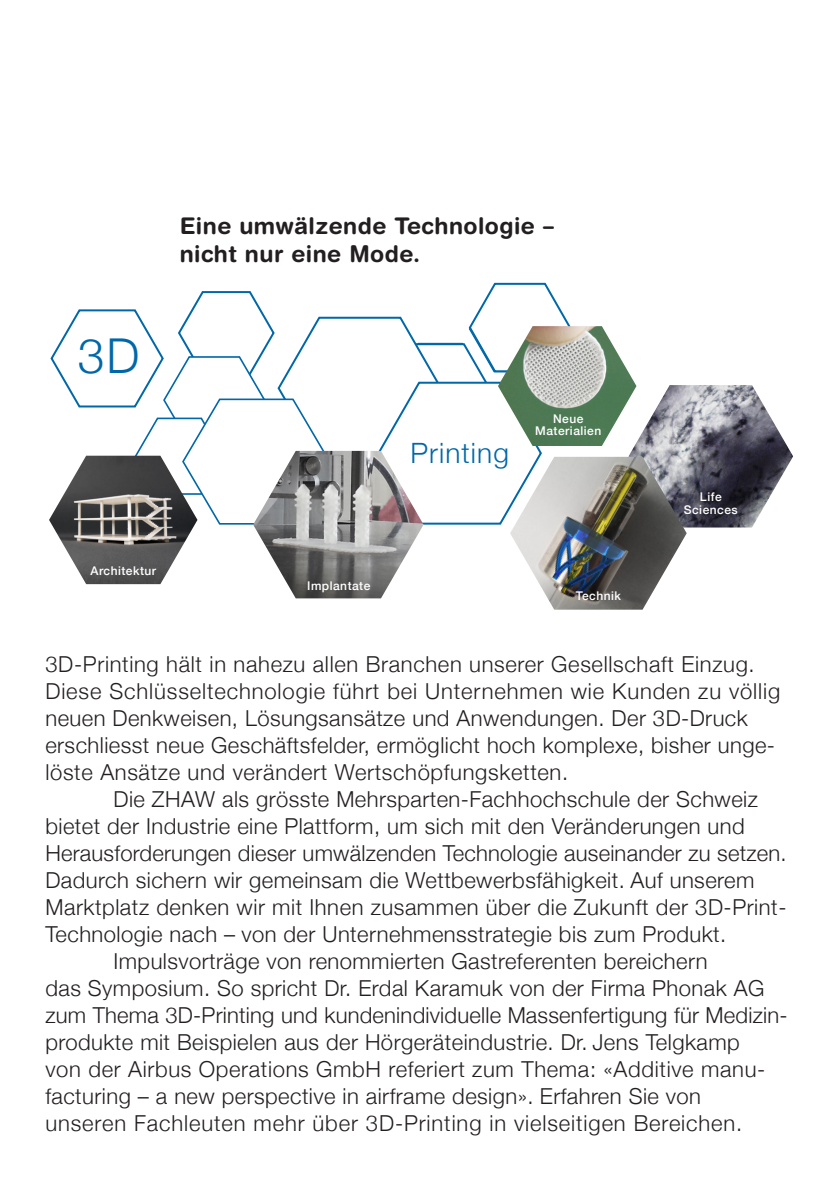
<style>
.page{position:relative;width:840px;height:1191px;background:#fff}
.page>*{position:absolute;margin:0;border:0;box-sizing:border-box;transform-origin:0 0}
.t1{font:300 48px "Helvetica Neue";color:#0068a9}
.t2{font:300 28px "Helvetica Neue";letter-spacing:.04em;color:#0068a9}
.t3{font:700 23px/28px "Helvetica Rounded";letter-spacing:.02em;color:#231f20}
.t4{font:300 22px/27px "Helvetica Neue";letter-spacing:.02em;color:#231f20}
.t5{font:300 22px "Helvetica Neue";letter-spacing:.04em;color:#231f20}
.t6{font:500 12px/13px "Helvetica Neue";letter-spacing:.04em;color:#fff;text-align:center}
</style>
<div class="page">
<img style="left:628px;top:385px;width:164px;height:142px">
<svg style="left:50px;top:282px;width:521px;height:243px"></svg>
<img style="left:510px;top:457px;width:176px;height:152px">
<img style="left:253px;top:451px;width:170px;height:147px">
<img style="left:49px;top:456px;width:148px;height:128px">
<img style="left:497px;top:326px;width:139px;height:120px">
<h1 class="t1" style="left:78px;top:317px;width:63px">3D</h1>
<p class="t3" style="left:180px;top:212px;width:376px">Eine umwälzende Technologie – nicht nur eine Mode.</p>
<p class="t2" style="left:410px;top:430px;width:100px">Printing</p>
<p class="t6" style="left:535px;top:412px;width:67px;line-height:12px">Neue<br>Materialien</p>
<p class="t6" style="left:91px;top:564px;width:67px">Architektur</p>
<p class="t6" style="left:307px;top:578px;width:65px">Implantate</p>
<p class="t6" style="left:575px;top:589px;width:47px">Technik</p>
<p class="t6" style="left:683px;top:490px;width:55px">Life<br>Sciences</p>
<p class="t4" style="left:45px;top:649px;width:736px">3D-Printing hält in nahezu allen Branchen unserer Gesellschaft Einzug.<br>Diese Schlüsseltechnologie führt bei Unternehmen wie Kunden zu völlig neuen Denkweisen, Lösungsansätze und Anwendungen. Der 3D-Druck erschliesst neue Geschäftsfelder, ermöglicht hoch komplexe, bisher unge&shy;löste Ansätze und verändert Wertschöpfungsketten.</p>
<p class="t4" style="left:113px;top:784px;width:645px">Die ZHAW als grösste Mehrsparten-Fachhochschule der Schweiz</p>
<p class="t4" style="left:45px;top:811px;width:700px">bietet der Industrie eine Plattform, um sich mit den Veränderungen und</p>
<p class="t4" style="left:45px;top:838px;width:742px">Herausforderungen dieser umwälzenden Technologie auseinander zu setzen.</p>
<p class="t4" style="left:45px;top:865px;width:710px">Dadurch sichern wir gemeinsam die Wettbewerbsfähigkeit. Auf unserem</p>
<p class="t4" style="left:45px;top:892px;width:742px">Marktplatz denken wir mit Ihnen zusammen über die Zukunft der 3D-Print-</p>
<p class="t4" style="left:45px;top:919px;width:682px">Technologie nach – von der Unternehmensstrategie bis zum Produkt.</p>
<p class="t4" style="left:113px;top:946px;width:595px">Impulsvorträge von renommierten Gastreferenten bereichern</p>
<p class="t4" style="left:45px;top:973px;width:720px">das Symposium. So spricht Dr. Erdal Karamuk von der Firma Phonak AG</p>
<p class="t4" style="left:45px;top:1000px;width:740px">zum Thema 3D-Printing und kundenindividuelle Massenfertigung für Medizin-</p>
<p class="t4" style="left:45px;top:1027px;width:695px">produkte mit Beispielen aus der Hörgeräteindustrie. Dr. Jens Telgkamp</p>
<p class="t4" style="left:45px;top:1054px;width:718px">von der Airbus Operations GmbH referiert zum Thema: «Additive manu-</p>
<p class="t4" style="left:45px;top:1081px;width:656px">facturing – a new perspective in airframe design». Erfahren Sie von</p>
<p class="t5" style="left:45px;top:1105px;width:698px">unseren Fachleuten mehr über 3D-Printing in vielseitigen Bereichen.</p>
</div>
